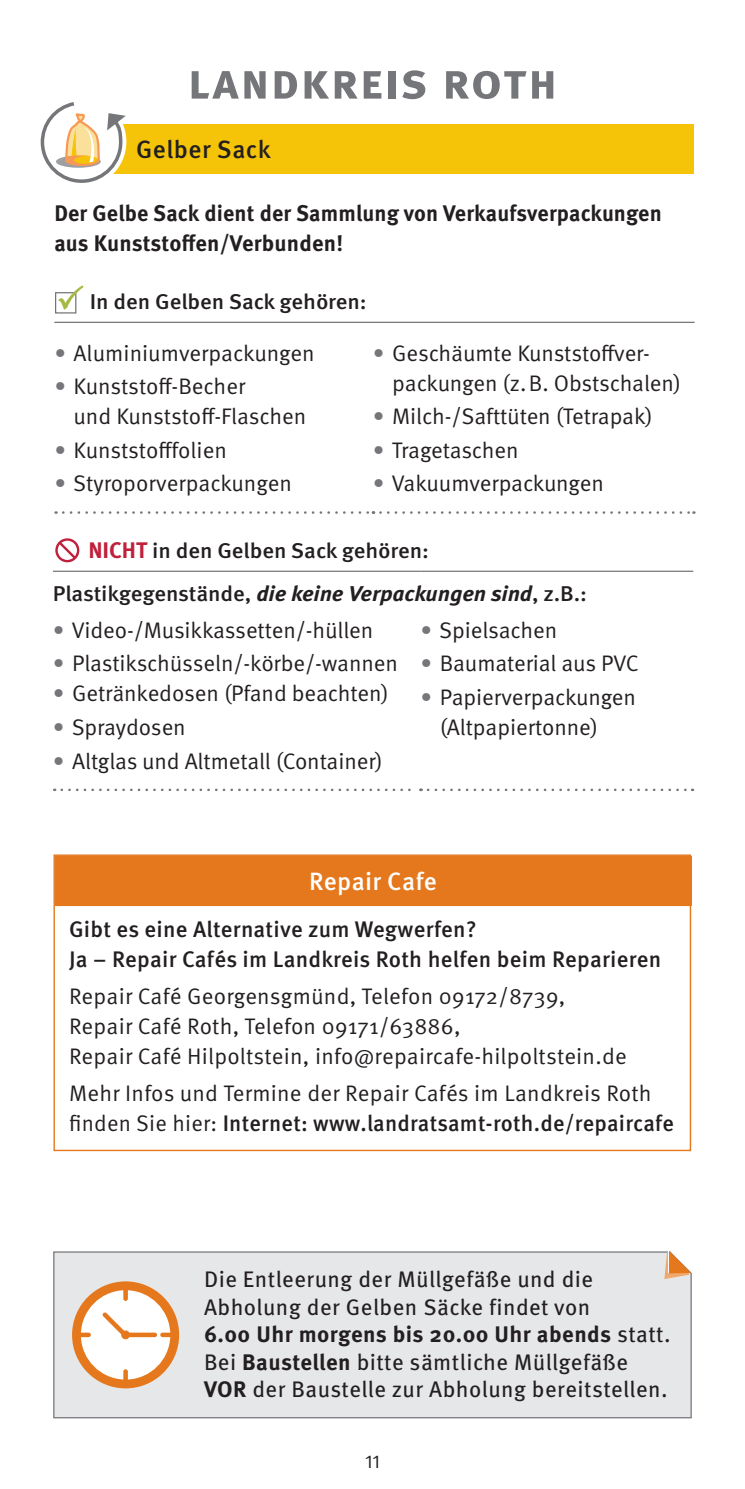
<style>
.page{position:relative;width:745px;height:1489px;background:#fff}
.page>*{position:absolute;margin:0;border:0;box-sizing:border-box;transform-origin:0 0}
.t1{font:700 50px "Meta OT";letter-spacing:.02em;color:#757679}
.Kategorie{font:500 25px "Meta OT";letter-spacing:.015em;color:#231f20}
.Kategorie-2{font:500 25px "Meta OT";letter-spacing:.015em;color:#fff}
.t2{font:22.5px/30px "Meta OT";letter-spacing:-.005em;color:#231f20}
.t3{font:22.5px/27.5px "Meta OT";letter-spacing:.02em;color:#231f20}
.t4{font:500 22.5px/30px "Meta OT";letter-spacing:.01em;color:#231f20}
.Zwischenhead_Schwarz{font:700 22.5px/30px "Meta OT";color:#231f20}
.t5{font:500 21.5px "Meta OT";letter-spacing:-.005em;color:#231f20;scale:1.05 1}
.t6{font:18.75px "Meta OT";color:#231f20}
.s1{color:#757679}
.s2{font-weight:700;font-size:22.5px;color:#c0203b}
.s3{font-weight:700;font-style:italic}
.s4{font-weight:500}
.s5{font-weight:700}
</style>
<div class="page">
<div style="left:53px;top:1251px;width:639px;height:167px;background:#e6e7e9"></div>
<svg style="left:664px;top:1251px;width:26px;height:27px"></svg>
<svg style="left:72px;top:1281px;width:107px;height:107px"></svg>
<div style="left:58px;top:124px;width:635px;height:50px;background:#f5c409"></div>
<hr style="left:54px;top:322px;width:319px;height:1px;background:#757679">
<hr style="left:373px;top:322px;width:321px;height:1px;background:#757679">
<svg style="left:63px;top:511px;width:311px;height:3px"></svg>
<svg style="left:380px;top:511px;width:314px;height:3px"></svg>
<svg style="left:55px;top:292px;width:21px;height:21px"></svg>
<svg style="left:57px;top:285px;width:27px;height:26px"></svg>
<svg style="left:55px;top:538px;width:24px;height:24px"></svg>
<svg style="left:40px;top:102px;width:86px;height:81px"></svg>
<div style="left:55px;top:855px;width:635px;height:50px;background:#e5781d"></div>
<hr style="left:55px;top:905px;width:635px;height:1px;background:#e5781d">
<hr style="left:53px;top:570px;width:367px;height:2px;background:#757679">
<hr style="left:420px;top:570px;width:272px;height:2px;background:#757679">
<svg style="left:62px;top:788px;width:359px;height:3px"></svg>
<svg style="left:427px;top:788px;width:265px;height:3px"></svg>
<p class="t1" style="left:187px;top:50px;width:371px">landkreis roth</p>
<p class="Kategorie" style="left:136px;top:134px;width:136px">Gelber Sack</p>
<p class="Zwischenhead_Schwarz" style="left:54px;top:198px;width:608px">Der Gelbe Sack dient der Sammlung von Verkaufsverpackungen aus Kunststoffen/Verbunden!</p>
<p class="t5" style="left:90px;top:288px;width:265px">In den Gelben Sack gehören:</p>
<p class="t2" style="left:54px;top:338px;width:262px"><span class="s1">•</span> Aluminiumverpackungen</p>
<p class="t2" style="left:74px;top:371px;width:234px;text-indent:-19px"><span class="s1">•</span> Kunststoff-Becher<br>und Kunststoff-Flaschen</p>
<p class="t2" style="left:54px;top:435px;width:174px"><span class="s1">•</span> Kunststofffolien</p>
<p class="t2" style="left:54px;top:469px;width:239px"><span class="s1">•</span> Styroporverpackungen</p>
<p class="t2" style="left:392px;top:338px;width:290px;text-indent:-19px"><span class="s1">•</span> Geschäumte Kunststoffver&shy;packungen (z.B. Obstschalen)</p>
<p class="t2" style="left:373px;top:401px;width:281px"><span class="s1">•</span> Milch-/Safttüten (Tetrapak)</p>
<p class="t2" style="left:373px;top:435px;width:147px"><span class="s1">•</span> Tragetaschen</p>
<p class="t2" style="left:373px;top:469px;width:232px"><span class="s1">•</span> Vakuumverpackungen</p>
<p class="t5" style="left:88px;top:537px;width:325px"><span class="s2">NICHT</span> in den Gelben Sack gehören:</p>
<p class="t5" style="left:53px;top:580px;width:510px">Plastikgegenstände, <span class="s3">die keine Verpackungen sind</span>, z.B.:</p>
<p class="t2" style="left:53px;top:615px;width:322px"><span class="s1">•</span> Video-/Musikkassetten/-hüllen</p>
<p class="t2" style="left:53px;top:649px;width:346px"><span class="s1">•</span> Plastikschüsseln/-körbe/-wannen</p>
<p class="t2" style="left:53px;top:679px;width:337px"><span class="s1">•</span> Getränkedosen (Pfand beachten)</p>
<p class="t2" style="left:53px;top:712px;width:134px"><span class="s1">•</span> Spraydosen</p>
<p class="t2" style="left:53px;top:746px;width:331px"><span class="s1">•</span> Altglas und Altmetall (Container)</p>
<p class="t2" style="left:420px;top:615px;width:138px"><span class="s1">•</span> Spielsachen</p>
<p class="t2" style="left:420px;top:649px;width:219px"><span class="s1">•</span> Baumaterial aus PVC</p>
<p class="t2" style="left:439px;top:682px;width:198px;text-indent:-19px"><span class="s1">•</span> Papierverpackungen (Altpapiertonne)</p>
<p class="Kategorie-2" style="left:309px;top:865px;width:129px">Repair Cafe</p>
<p class="t4" style="left:69px;top:914px;width:593px">Gibt es eine Alternative zum Wegwerfen?<br>Ja – Repair Cafés im Landkreis Roth helfen beim Reparieren</p>
<p class="t2" style="left:69px;top:981px;width:559px">Repair Café Georgensgmünd, Telefon 09172/8739,<br>Repair Café Roth, Telefon 09171/63886,<br>Repair Café Hilpoltstein, info@repaircafe-hilpoltstein.de</p>
<p class="t2" style="left:69px;top:1078px;width:606px">Mehr Infos und Termine der Repair Cafés im Landkreis Roth finden Sie hier: <span class="s4">Internet: www.landratsamt-roth.de/repaircafe</span></p>
<p class="t3" style="left:204px;top:1265px;width:468px">Die Entleerung der Müllgefäße und die<br>Abholung der Gelben Säcke findet von<br><span class="s5">6.00 Uhr morgens bis 20.00 Uhr abends</span> statt.</p>
<p class="t3" style="left:204px;top:1348px;width:465px">Bei <span class="s5">Baustellen</span> bitte sämtliche Müllgefäße<br><span class="s5">VOR</span> der Baustelle zur Abholung bereitstellen.</p>
<p class="t6" style="left:365px;top:1449px;width:16px">11</p>
</div>
